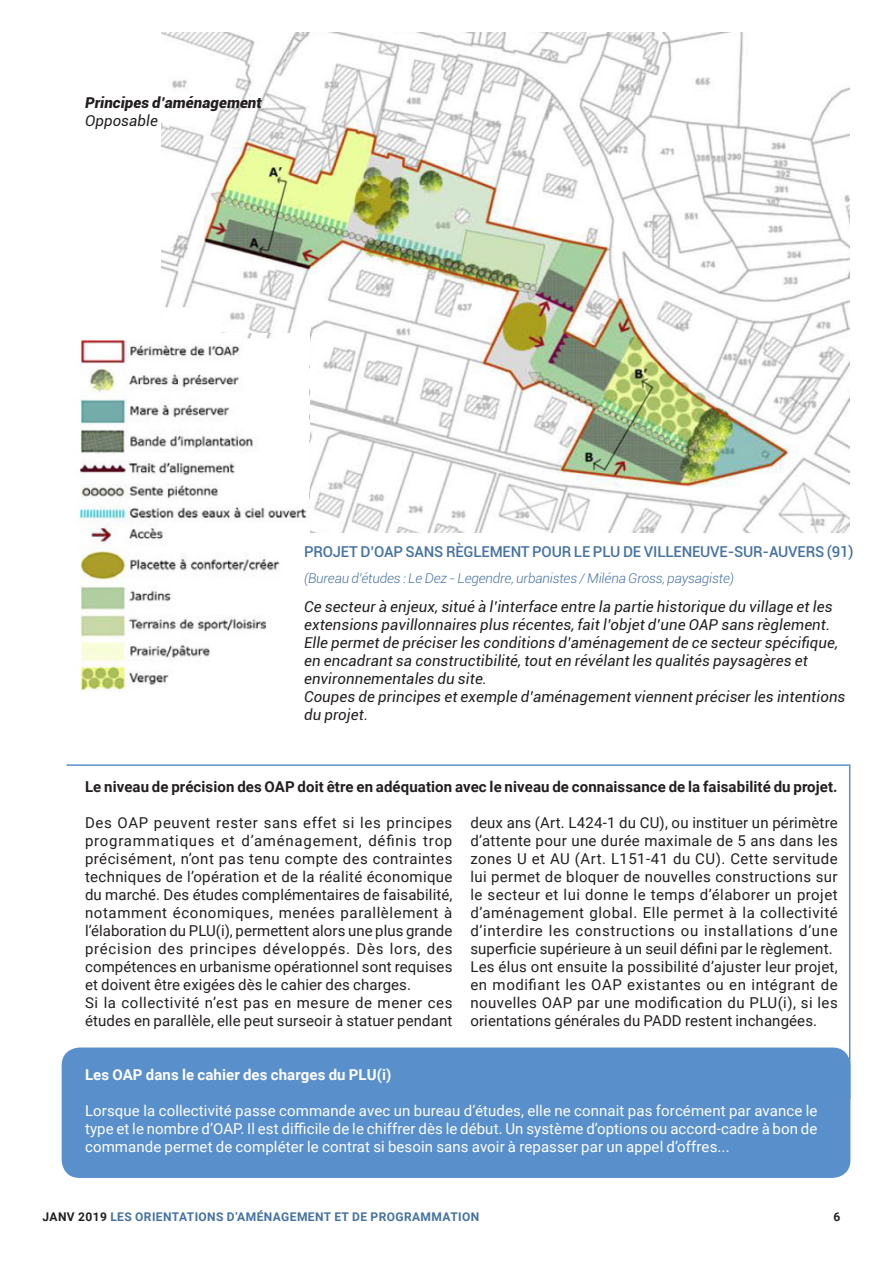
<style>
.page{position:relative;width:893px;height:1263px;background:#fff}
.page>*{position:absolute;margin:0;border:0;box-sizing:border-box;transform-origin:0 0}
.t1{font:15px/18px "Roboto";letter-spacing:.005em;color:#231f20;text-align:justify}
.t2{font:italic 15px/18px "Roboto";letter-spacing:.01em;color:#231f20}
.t3{font:15px/18px "Roboto";letter-spacing:.005em;color:#fff;text-align:justify}
.t4{font:700 15px "Roboto";letter-spacing:.005em;color:#231f20}
.Titre_à_retenir{font:500 15px "Roboto";letter-spacing:-.015em;color:#4572a1}
.t5{font:700 15px "Roboto";letter-spacing:.01em;color:#fff}
.t6{font:italic 900 15px "Roboto";letter-spacing:.01em;color:#231f20}
.Titre_à_retenir-2{font:italic 300 13.5px "Roboto";letter-spacing:-.01em;color:#4572a1}
.Pied_de_page{font:700 12px "Roboto";letter-spacing:.035em;color:#4572a1}
.Pied_de_page-2{font:700 12px "Roboto";color:#231f20}
.s1{color:#231f20}
</style>
<div class="page">
<div style="left:62px;top:1047px;width:788px;height:131px;background:#5990cb;border-radius:18px"></div>
<svg style="left:65px;top:764px;width:786px;height:336px"></svg>
<img style="left:161px;top:33px;width:689px;height:500px">
<img style="left:80px;top:334px;width:229px;height:358px">
<div style="left:304px;top:545px;width:553px;height:183px;background:#fff"></div>
<p class="t6" style="left:85px;top:92px;width:178px">Principes d’aménagement</p>
<p class="t2" style="left:85px;top:111px;width:74px">Opposable</p>
<p class="Titre_à_retenir" style="left:304px;top:541px;width:551px">PROJET D’OAP SANS RÈGLEMENT POUR LE PLU DE VILLENEUVE-SUR-AUVERS (91)</p>
<p class="Titre_à_retenir-2" style="left:304px;top:569px;width:432px">(Bureau d’études : Le Dez - Legendre, urbanistes / Miléna Gross, paysagiste)</p>
<p class="t2" style="left:304px;top:597px;width:535px">Ce secteur à enjeux, situé à l’interface entre la partie historique du village et les extensions pavillonnaires plus récentes, fait l’objet d’une OAP sans règlement.<br>Elle permet de préciser les conditions d’aménagement de ce secteur spécifique, en encadrant sa constructibilité, tout en révélant les qualités paysagères et environnementales du site.</p>
<p class="t2" style="left:304px;top:687px;width:543px">Coupes de principes et exemple d’aménagement viennent préciser les intentions du projet.</p>
<p class="t4" style="left:85px;top:776px;width:754px">Le niveau de précision des OAP doit être en adéquation avec le niveau de connaissance de la faisabilité du projet.</p>
<p class="t1" style="left:85px;top:813px;width:369px">Des OAP peuvent rester sans effet si les principes programmatiques et d’aménagement, définis trop précisément, n’ont pas tenu compte des contraintes techniques de l’opération et de la réalité économique du marché. Des études complémentaires de faisabilité, notamment économiques, menées parallèlement à l’élaboration du PLU(i), permettent alors une plus grande précision des principes développés. Dès lors, des compétences en urbanisme opérationnel sont requises et doivent être exigées dès le cahier des charges.</p>
<p class="t1" style="left:85px;top:993px;width:369px">Si la collectivité n’est pas en mesure de mener ces études en parallèle, elle peut surseoir à statuer pendant</p>
<p class="t1" style="left:470px;top:813px;width:369px">deux ans (Art. L424-1 du CU), ou instituer un périmètre d’attente pour une durée maximale de 5 ans dans les zones U et AU (Art. L151-41 du CU). Cette servitude lui permet de bloquer de nouvelles constructions sur le secteur et lui donne le temps d’élaborer un projet d’aménagement global. Elle permet à la collectivité d’interdire les constructions ou installations d’une superficie supérieure à un seuil défini par le règlement.</p>
<p class="t1" style="left:470px;top:957px;width:369px">Les élus ont ensuite la possibilité d’ajuster leur projet, en modifiant les OAP existantes ou en intégrant de nouvelles OAP par une modification du PLU(i), si les orientations générales du PADD restent inchangées.</p>
<p class="t5" style="left:85px;top:1064px;width:308px">Les OAP dans le cahier des charges du PLU(i)</p>
<p class="t3" style="left:85px;top:1101px;width:734px">Lorsque la collectivité passe commande avec un bureau d’études, elle ne connait pas forcément par avance le type et le nombre d’OAP. Il est difficile de le chiffrer dès le début. Un système d’options ou accord-cadre à bon de commande permet de compléter le contrat si besoin sans avoir à repasser par un appel d’offres...</p>
<p class="Pied_de_page" style="left:43px;top:1208px;width:438px"><span class="s1">JANV 2019</span> LES ORIENTATIONS D’AMÉNAGEMENT ET DE PROGRAMMATION</p>
<p class="Pied_de_page-2" style="left:833px;top:1208px;width:8px">6</p>
</div>
